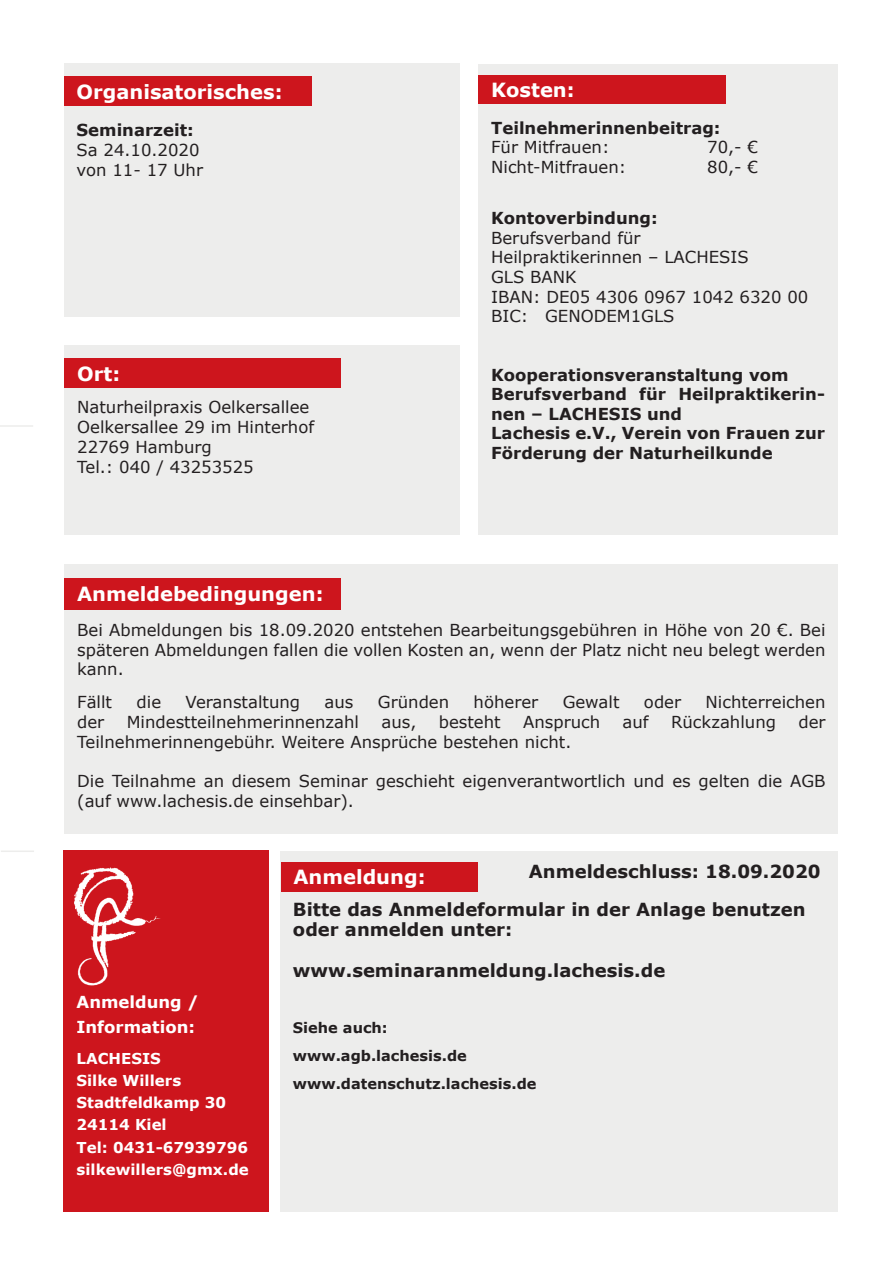
<style>
.page{position:relative;width:893px;height:1263px;background:#fff}
.page>*{position:absolute;margin:0;border:0;box-sizing:border-box;transform-origin:0 0}
.t1{font:700 19.5px "Verdana";color:#fff}
.t2{font:700 18px/19.5px "Verdana";color:#231f20}
.t3{font:16.5px/19.8px "Verdana";color:#231f20}
.t4{font:700 16.5px/19.5px "Verdana";color:#231f20}
.t5{font:700 16.5px/25.2px "Verdana";color:#fff}
.t6{font:700 15px/22.2px "Verdana";color:#fff}
.t7{font:700 14.55px/28px "Verdana";color:#231f20}
</style>
<div class="page">
<div style="left:64px;top:564px;width:774px;height:269px;background:#ededec"></div>
<div style="left:64px;top:64px;width:395px;height:253px;background:#ededec"></div>
<div style="left:478px;top:64px;width:360px;height:471px;background:#ededec"></div>
<hr style="left:0;top:425px;width:33px;height:2px;background:#ededec">
<hr style="left:1px;top:850px;width:33px;height:2px;background:#ededec">
<div style="left:64px;top:578px;width:277px;height:31px;background:#cd151d"></div>
<div style="left:64px;top:77px;width:247px;height:29px;background:#cd151d"></div>
<div style="left:478px;top:76px;width:248px;height:28px;background:#cd151d"></div>
<div style="left:64px;top:345px;width:396px;height:190px;background:#ededec"></div>
<div style="left:64px;top:358px;width:277px;height:30px;background:#cd151d"></div>
<div style="left:280px;top:851px;width:558px;height:361px;background:#ededec"></div>
<div style="left:281px;top:862px;width:196px;height:30px;background:#cd151d"></div>
<div style="left:64px;top:850px;width:205px;height:362px;background:#cd151d"></div>
<img style="left:75px;top:867px;width:86px;height:119px">
<p class="t1" style="left:77px;top:78px;width:207px">Organisatorisches:</p>
<p class="t1" style="left:491px;top:77px;width:85px">Kosten:</p>
<p class="t4" style="left:77px;top:120px;width:119px">Seminarzeit:</p>
<p class="t3" style="left:77px;top:140px;width:128px">Sa 24.10.2020 von 11- 17 Uhr</p>
<p class="t1" style="left:77px;top:360px;width:44px">Ort:</p>
<p class="t3" style="left:77px;top:397px;width:239px">Naturheilpraxis Oelkersallee<br>Oelkersallee 29 im Hinterhof<br>22769 Hamburg<br>Tel.: 040 / 43253525</p>
<p class="t1" style="left:77px;top:580px;width:248px">Anmeldebedingungen:</p>
<p class="t4" style="left:491px;top:118px;width:231px">Teilnehmerinnenbeitrag:</p>
<p class="t3" style="left:491px;top:137px;width:120px">Für Mitfrauen:</p>
<p class="t3" style="left:707px;top:137px;width:52px">70,- €</p>
<p class="t3" style="left:491px;top:157px;width:137px">Nicht-Mitfrauen:</p>
<p class="t3" style="left:707px;top:157px;width:52px">80,- €</p>
<p class="t4" style="left:491px;top:208px;width:168px">Kontoverbindung:</p>
<p class="t3" style="left:491px;top:228px;width:319px">Berufsverband für<br>Heilpraktikerinnen – LACHESIS<br>GLS BANK<br>IBAN: DE05 4306 0967 1042 6320 00<br>BIC: GENODEM1GLS</p>
<p class="t4" style="left:491px;top:364px;width:335px">Kooperationsveranstaltung vom<br>Berufsverband für Heilpraktikerin&shy;nen – LACHESIS und<br>Lachesis e.V., Verein von Frauen zur<br>Förderung der Naturheilkunde</p>
<p class="t3" style="left:77px;top:620px;width:750px;text-align:justify">Bei Abmeldungen bis 18.09.2020 entstehen Bearbeitungsgebühren in Höhe von 20 €. Bei späteren Abmeldungen fallen die vollen Kosten an, wenn der Platz nicht neu belegt werden kann.</p>
<p class="t3" style="left:77px;top:692px;width:36px">Fällt</p>
<p class="t3" style="left:137px;top:692px;width:26px">die</p>
<p class="t3" style="left:186px;top:692px;width:116px">Veranstaltung</p>
<p class="t3" style="left:325px;top:692px;width:30px">aus</p>
<p class="t3" style="left:378px;top:692px;width:73px">Gründen</p>
<p class="t3" style="left:474px;top:692px;width:66px">höherer</p>
<p class="t3" style="left:563px;top:692px;width:58px">Gewalt</p>
<p class="t3" style="left:644px;top:692px;width:39px">oder</p>
<p class="t3" style="left:705px;top:692px;width:122px">Nichterreichen</p>
<p class="t3" style="left:77px;top:712px;width:29px">der</p>
<p class="t3" style="left:127px;top:712px;width:234px">Mindestteilnehmerinnenzahl</p>
<p class="t3" style="left:381px;top:712px;width:36px">aus,</p>
<p class="t3" style="left:439px;top:712px;width:63px">besteht</p>
<p class="t3" style="left:523px;top:712px;width:79px">Anspruch</p>
<p class="t3" style="left:622px;top:712px;width:28px">auf</p>
<p class="t3" style="left:671px;top:712px;width:106px">Rückzahlung</p>
<p class="t3" style="left:798px;top:712px;width:29px">der</p>
<p class="t3" style="left:77px;top:731px;width:496px">Teilnehmerinnengebühr. Weitere Ansprüche bestehen nicht.</p>
<p class="t3" style="left:77px;top:771px;width:750px">Die Teilnahme an diesem Seminar geschieht eigenverantwortlich und es gelten die AGB (auf www.lachesis.de einsehbar).</p>
<p class="t1" style="left:293px;top:863px;width:134px">Anmeldung:</p>
<p class="t2" style="left:529px;top:861px;width:293px">Anmeldeschluss: 18.09.2020</p>
<p class="t5" style="left:77px;top:989px;width:124px">Anmeldung /<br>Information:</p>
<p class="t6" style="left:77px;top:1047px;width:174px">Lachesis<br>Silke Willers<br>Stadtfeldkamp 30<br>24114 Kiel<br>Tel: 0431-67939796 silkewillers@gmx.de</p>
<p class="t2" style="left:293px;top:899px;width:514px">Bitte das Anmeldeformular in der Anlage benutzen oder anmelden unter:</p>
<p class="t2" style="left:293px;top:960px;width:374px">www.seminaranmeldung.lachesis.de</p>
<p class="t7" style="left:293px;top:1013px;width:245px">Siehe auch: www.agb.lachesis.de www.datenschutz.lachesis.de</p>
</div>
